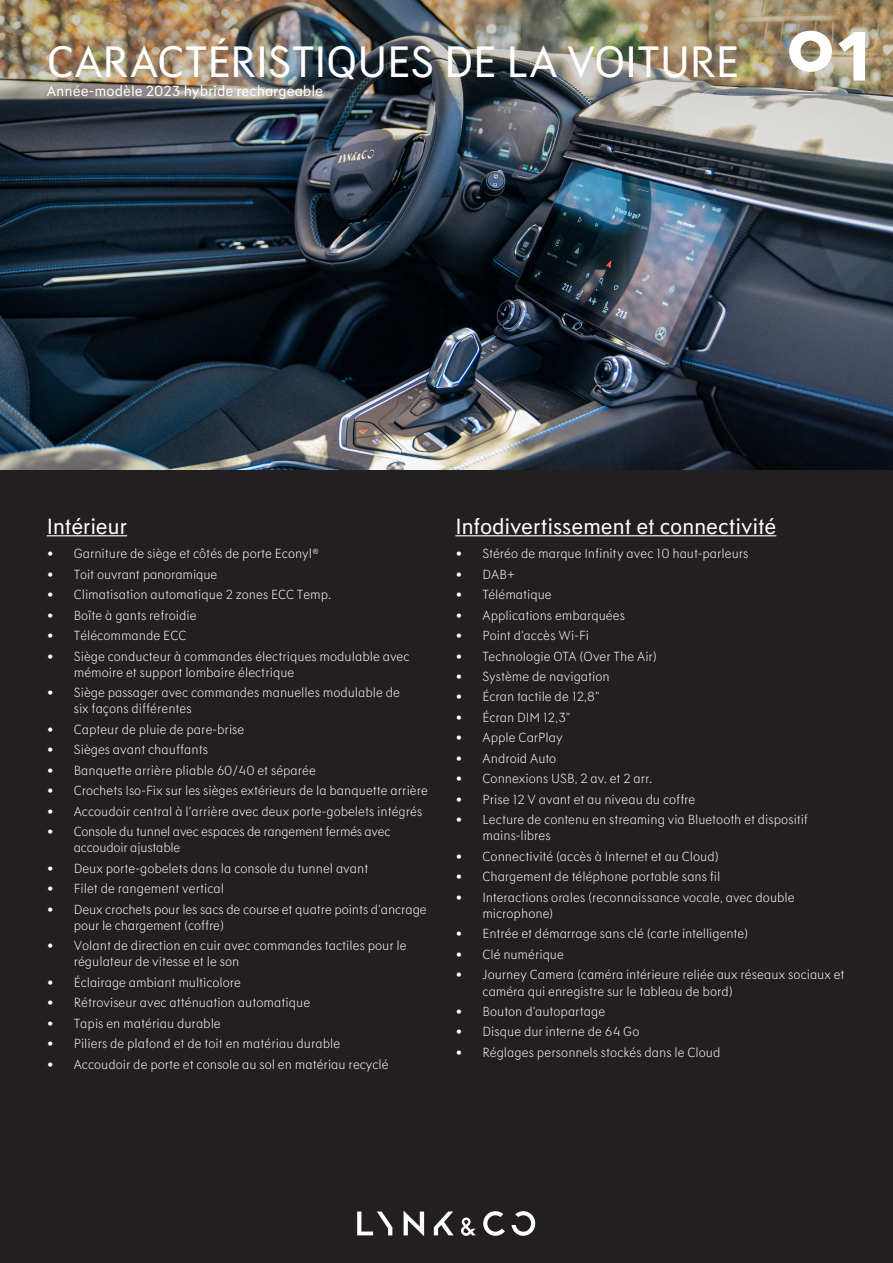
<style>
.page{position:relative;width:893px;height:1263px;background:#231f20}
.page>*{position:absolute;margin:0;border:0;box-sizing:border-box;transform-origin:0 0}
.Headline{font:45px "Lynkco Type";letter-spacing:-.015em;color:#fff}
.Subheading{font:22.5px "Lynkco Type";letter-spacing:-.015em;color:#fff}
.t1{font:15px "Lynkco Type";color:#fff}
.t2{font:300 13.5px/16.2px "Lynkco Type";color:#fff}
.t3{font:300 13.5px/16.2px "Lynkco Type";letter-spacing:-.02em;color:#fff}
</style>
<div class="page">
<svg style="left:434px;top:1211px;width:20px;height:24px"></svg>
<svg style="left:357px;top:1211px;width:35px;height:24px"></svg>
<svg style="left:404px;top:1211px;width:20px;height:25px"></svg>
<svg style="left:483px;top:1211px;width:22px;height:25px"></svg>
<svg style="left:461px;top:1217px;width:15px;height:19px"></svg>
<svg style="left:511px;top:1211px;width:25px;height:25px"></svg>
<img style="left:0;top:231px;width:893px;height:239px">
<img style="left:0;top:0;width:893px;height:231px">
<svg style="left:789px;top:31px;width:43px;height:41px;background:#d5d1c7"></svg>
<svg style="left:838px;top:32px;width:27px;height:49px"></svg>
<hr style="left:47px;top:535px;width:80px;height:1px;background:#fff">
<hr style="left:455px;top:535px;width:321px;height:1px;background:#fff">
<div style="left:40px;top:78px;width:290px;height:29px;background:#231f20;opacity:.3"></div>
<p class="Headline" style="left:47px;top:37px;width:694px">CARACTÉRISTIQUES DE LA VOITURE</p>
<p class="t1" style="left:47px;top:83px;width:278px">Année-modèle 2023 hybride rechargeable</p>
<p class="Subheading" style="left:47px;top:513px;width:82px">Intérieur</p>
<p class="t2" style="left:47px;top:546px;width:274px">• Garniture de siège et côtés de porte Econyl®</p>
<p class="t2" style="left:47px;top:566px;width:172px">• Toit ouvrant panoramique</p>
<p class="t2" style="left:47px;top:587px;width:286px">• Climatisation automatique 2 zones ECC Temp.</p>
<p class="t2" style="left:47px;top:607px;width:151px">• Boîte à gants refroidie</p>
<p class="t2" style="left:47px;top:628px;width:141px">• Télécommande ECC</p>
<p class="t2" style="left:74px;top:648px;width:337px;text-indent:-27px">• Siège conducteur à commandes électriques modulable avec mémoire et support lombaire électrique</p>
<p class="t2" style="left:74px;top:685px;width:328px;text-indent:-27px">• Siège passager avec commandes manuelles modulable de six façons différentes</p>
<p class="t2" style="left:47px;top:721px;width:199px">• Capteur de pluie de pare-brise</p>
<p class="t2" style="left:47px;top:742px;width:163px">• Sièges avant chauffants</p>
<p class="t2" style="left:47px;top:762px;width:271px">• Banquette arrière pliable 60/40 et séparée</p>
<p class="t2" style="left:47px;top:783px;width:383px">• Crochets Iso-Fix sur les sièges extérieurs de la banquette arrière</p>
<p class="t2" style="left:47px;top:803px;width:377px">• Accoudoir central à l’arrière avec deux porte-gobelets intégrés</p>
<p class="t3" style="left:74px;top:824px;width:318px;text-indent:-27px">• Console du tunnel avec espaces de rangement fermés avec accoudoir ajustable</p>
<p class="t2" style="left:47px;top:860px;width:323px">• Deux porte-gobelets dans la console du tunnel avant</p>
<p class="t2" style="left:47px;top:881px;width:179px">• Filet de rangement vertical</p>
<p class="t2" style="left:74px;top:901px;width:354px;text-indent:-27px">• Deux crochets pour les sacs de course et quatre points d’ancrage pour le chargement (coffre)</p>
<p class="t2" style="left:74px;top:938px;width:334px;text-indent:-27px">• Volant de direction en cuir avec commandes tactiles pour le régulateur de vitesse et le son</p>
<p class="t2" style="left:47px;top:974px;width:196px">• Éclairage ambiant multicolore</p>
<p class="t2" style="left:47px;top:995px;width:265px">• Rétroviseur avec atténuation automatique</p>
<p class="t2" style="left:47px;top:1015px;width:176px">• Tapis en matériau durable</p>
<p class="t2" style="left:47px;top:1036px;width:295px">• Piliers de plafond et de toit en matériau durable</p>
<p class="t2" style="left:47px;top:1056px;width:343px">• Accoudoir de porte et console au sol en matériau recyclé</p>
<p class="Subheading" style="left:455px;top:513px;width:322px">Infodivertissement et connectivité</p>
<p class="t2" style="left:455px;top:546px;width:294px">• Stéréo de marque Infinity avec 10 haut-parleurs</p>
<p class="t2" style="left:455px;top:566px;width:61px">• DAB+</p>
<p class="t2" style="left:455px;top:587px;width:98px">• Télématique</p>
<p class="t2" style="left:455px;top:607px;width:171px">• Applications embarquées</p>
<p class="t2" style="left:455px;top:628px;width:135px">• Point d’accès Wi-Fi</p>
<p class="t2" style="left:455px;top:648px;width:203px">• Technologie OTA (Over The Air)</p>
<p class="t2" style="left:455px;top:668px;width:156px">• Système de navigation</p>
<p class="t2" style="left:455px;top:689px;width:146px">• Écran tactile de 12,8”</p>
<p class="t2" style="left:455px;top:709px;width:117px">• Écran DIM 12,3”</p>
<p class="t2" style="left:455px;top:730px;width:109px">• Apple CarPlay</p>
<p class="t2" style="left:455px;top:750px;width:102px">• Android Auto</p>
<p class="t2" style="left:455px;top:771px;width:198px">• Connexions USB, 2 av. et 2 arr.</p>
<p class="t2" style="left:455px;top:791px;width:241px">• Prise 12 V avant et au niveau du coffre</p>
<p class="t2" style="left:482px;top:812px;width:327px;text-indent:-27px">• Lecture de contenu en streaming via Bluetooth et dispositif mains-libres</p>
<p class="t2" style="left:455px;top:848px;width:265px">• Connectivité (accès à Internet et au Cloud)</p>
<p class="t2" style="left:455px;top:869px;width:266px">• Chargement de téléphone portable sans fil</p>
<p class="t2" style="left:482px;top:889px;width:314px;text-indent:-27px">• Interactions orales (reconnaissance vocale, avec double microphone)</p>
<p class="t2" style="left:455px;top:926px;width:294px">• Entrée et démarrage sans clé (carte intelligente)</p>
<p class="t2" style="left:455px;top:946px;width:110px">• Clé numérique</p>
<p class="t2" style="left:482px;top:967px;width:363px;text-indent:-27px">• Journey Camera (caméra intérieure reliée aux réseaux sociaux et caméra qui enregistre sur le tableau de bord)</p>
<p class="t2" style="left:455px;top:1003px;width:151px">• Bouton d’autopartage</p>
<p class="t2" style="left:455px;top:1024px;width:185px">• Disque dur interne de 64 Go</p>
<p class="t2" style="left:455px;top:1044px;width:266px">• Réglages personnels stockés dans le Cloud</p>
</div>
